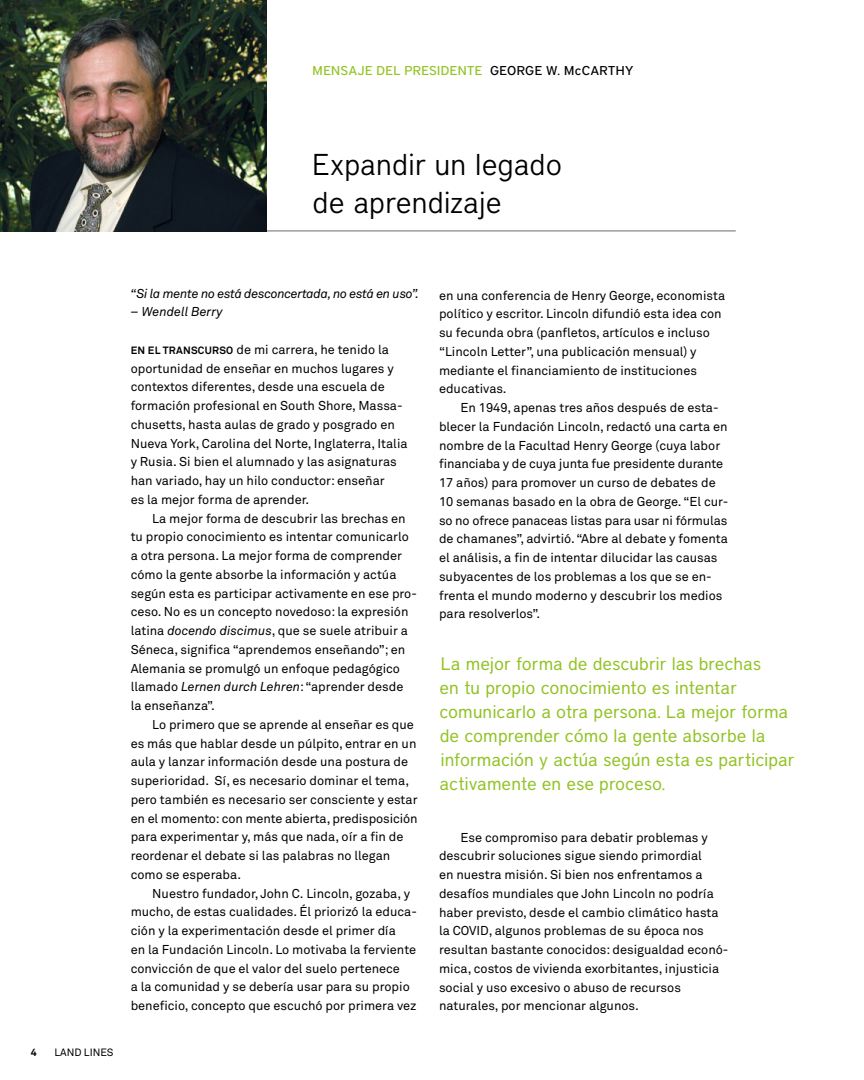
<style>
.page{position:relative;width:864px;height:1080px;background:#fff}
.page>*{position:absolute;margin:0;border:0;box-sizing:border-box;transform-origin:0 0}
.t1{font:300 30px/37.5px "District";color:#000}
.t2{font:18px/24px "District";color:#92c224}
.t3{font:12.75px/18.8px "Akkurat Pro";color:#000}
.t4{font:italic 12.75px "Akkurat Pro";letter-spacing:-.02em;color:#000}
.t5{font:500 12.75px "District";letter-spacing:.03em;color:#93c324}
.t6{font:italic 12.75px "Akkurat Pro";color:#000}
.t7{font:10.5px "Akkurat Pro";color:#000}
.t8{font:700 10.5px "Akkurat Pro";color:#000}
.s1{color:#000}
.s2{font-weight:700;font-size:10.5px}
.s3{font-style:italic}
</style>
<div class="page">
<hr style="left:0;top:231px;width:736px;height:1px;background:#6a6c6c">
<img style="left:0;top:0;width:266px;height:231px">
<p class="t5" style="left:313px;top:63px;width:322px">MENSAJE DEL PRESIDENTE <span class="s1">GEORGE W. McCARTHY</span></p>
<h1 class="t1" style="left:313px;top:146px;width:251px">Expandir un legado de aprendizaje</h1>
<p class="t8" style="left:31px;top:1046px;width:7px">4</p>
<p class="t7" style="left:55px;top:1047px;width:61px">LAND LINES</p>
<p class="t4" style="left:131px;top:286px;width:290px">“Si la mente no está desconcertada, no está en uso”.</p>
<p class="t6" style="left:131px;top:304px;width:94px">– Wendell Berry</p>
<p class="t3" style="left:131px;top:340px;width:278px"><span class="s2">EN EL TRANSCURSO</span> de mi carrera, he tenido la oportunidad de enseñar en muchos lugares y contextos diferentes, desde una escuela de formación profesional en South Shore, Massa&shy;chusetts, hasta aulas de grado y posgrado en Nueva York, Carolina del Norte, Inglaterra, Italia y Rusia. Si bien el alumnado y las asignaturas han variado, hay un hilo conductor: enseñar<br>es la mejor forma de aprender.</p>
<p class="t3" style="left:131px;top:509px;width:288px;text-indent:22px">La mejor forma de descubrir las brechas en tu propio conocimiento es intentar comunicarlo a otra persona. La mejor forma de comprender cómo la gente absorbe la información y actúa según esta es participar activamente en ese pro&shy;ceso. No es un concepto novedoso: la expresión latina <span class="s3">docendo discimus</span>, que se suele atribuir a Séneca, significa “aprendemos enseñando”; en Alemania se promulgó un enfoque pedagógico llamado <span class="s3">Lernen durch Lehren</span>: “aprender desde la enseñanza”.</p>
<p class="t3" style="left:131px;top:715px;width:288px;text-indent:22px">Lo primero que se aprende al enseñar es que es más que hablar desde un púlpito, entrar en un aula y lanzar información desde una postura de superioridad. Sí, es necesario dominar el tema, pero también es necesario ser consciente y estar en el momento: con mente abierta, predisposición para experimentar y, más que nada, oír a fin de reordenar el debate si las palabras no llegan como se esperaba.</p>
<p class="t3" style="left:131px;top:884px;width:288px;text-indent:22px">Nuestro fundador, John C. Lincoln, gozaba, y mucho, de estas cualidades. Él priorizó la educa&shy;ción y la experimentación desde el primer día<br>en la Fundación Lincoln. Lo motivaba la ferviente convicción de que el valor del suelo pertenece<br>a la comunidad y se debería usar para su propio beneficio, concepto que escuchó por primera vez</p>
<p class="t3" style="left:439px;top:286px;width:288px">en una conferencia de Henry George, economista político y escritor. Lincoln difundió esta idea con su fecunda obra (panfletos, artículos e incluso “Lincoln Letter”, una publicación mensual) y mediante el financiamiento de instituciones educativas.</p>
<p class="t3" style="left:439px;top:399px;width:291px;text-indent:22px">En 1949, apenas tres años después de esta&shy;blecer la Fundación Lincoln, redactó una carta en nombre de la Facultad Henry George (cuya labor financiaba y de cuya junta fue presidente durante 17 años) para promover un curso de debates de 10 semanas basado en la obra de George. “El cur&shy;so no ofrece panaceas listas para usar ni fórmulas de chamanes”, advirtió. “Abre al debate y fomenta el análisis, a fin de intentar dilucidar las causas subyacentes de los problemas a los que se en&shy;frenta el mundo moderno y descubrir los medios para resolverlos”.</p>
<h2 class="t2" style="left:439px;top:652px;width:357px">La mejor forma de descubrir las brechas<br>en tu propio conocimiento es intentar comunicarlo a otra persona. La mejor forma de comprender cómo la gente absorbe la información y actúa según esta es participar activamente en ese proceso.</h2>
<p class="t3" style="left:439px;top:828px;width:291px;text-indent:22px">Ese compromiso para debatir problemas y descubrir soluciones sigue siendo primordial<br>en nuestra misión. Si bien nos enfrentamos a desafíos mundiales que John Lincoln no podría haber previsto, desde el cambio climático hasta la COVID, algunos problemas de su época nos resultan bastante conocidos: desigualdad econó&shy;mica, costos de vivienda exorbitantes, injusticia social y uso excesivo o abuso de recursos naturales, por mencionar algunos.</p>
</div>
